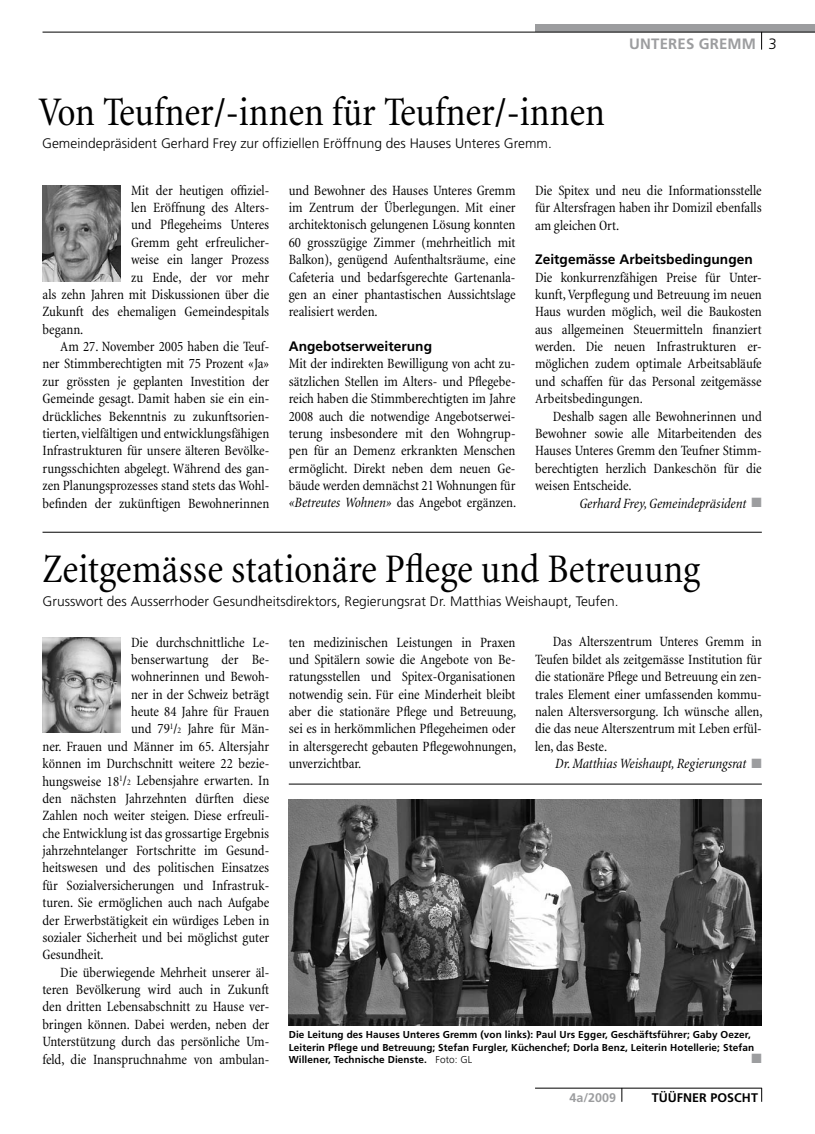
<style>
.page{position:relative;width:815px;height:1134px;background:#fff}
.page>*{position:absolute;margin:0;border:0;box-sizing:border-box;transform-origin:0 0}
.t1{font:condensed 41.25px "Minion";color:#000}
.t2{font:700 15px "Frutiger";letter-spacing:.01em;color:#9c9d9f}
.t3{font:condensed 14.38px/17.4px "Minion";letter-spacing:-.005em;color:#000;text-align:justify}
.t4{font:italic condensed 14.38px "Minion";letter-spacing:-.005em;color:#000}
.t5{font:300 13.75px "Frutiger";color:#000}
.t6{font:700 13.75px "Frutiger";color:#000}
.t7{font:13.5px "Zapf Dingbats ITC";color:#9c9d9f}
.t8{font:700 12.5px "Frutiger";letter-spacing:.005em;color:#000}
.t9{font:700 12.5px "Frutiger";letter-spacing:.005em;color:#9c9d9f}
.t10{font:700 10px/12.5px "Frutiger";letter-spacing:.01em;color:#000}
.s1{font-weight:300;color:#000}
.s2{font-style:italic}
.s3{color:#9c9d9f}
.s4{font-size:8.62px}
.s5{font-weight:300}
</style>
<div class="page">
<div style="left:535px;top:25px;width:280px;height:7px;background:#9c9d9f"></div>
<hr style="left:43px;top:32px;width:772px;height:1px;background:#000">
<svg style="left:761px;top:33px;width:1px;height:17px"></svg>
<hr style="left:535px;top:1088px;width:227px;height:1px;background:#000">
<svg style="left:761px;top:1088px;width:1px;height:14px"></svg>
<svg style="left:622px;top:1088px;width:1px;height:14px"></svg>
<hr style="left:43px;top:532px;width:719px;height:1px;background:#000">
<hr style="left:289px;top:784px;width:473px;height:1px;background:#000">
<img style="left:43px;top:185px;width:77px;height:96px">
<img style="left:43px;top:637px;width:77px;height:96px">
<img style="left:289px;top:799px;width:473px;height:226px">
<h1 class="t1" style="left:38px;top:90px;width:568px">Von Teufner/-innen für Teufner/-innen</h1>
<p class="t5" style="left:42px;top:136px;width:511px">Gemeindepräsident Gerhard Frey zur offiziellen Eröffnung des Hauses Unteres Gremm.</p>
<p class="t2" style="left:629px;top:35px;width:149px">UNTERES GREMM <span class="s1">3</span></p>
<p class="t3" style="left:131px;top:182px;width:140px">Mit der heutigen offiziel-</p>
<p class="t3" style="left:131px;top:199px;width:140px">len Eröffnung des Alters-</p>
<p class="t3" style="left:131px;top:217px;width:140px">und Pflegeheims Unteres</p>
<p class="t3" style="left:131px;top:234px;width:140px">Gremm geht erfreulicher-</p>
<p class="t3" style="left:131px;top:251px;width:140px">weise ein langer Prozess</p>
<p class="t3" style="left:131px;top:269px;width:140px">zu Ende, der vor mehr</p>
<p class="t3" style="left:43px;top:286px;width:228px">als zehn Jahren mit Diskussionen über die</p>
<p class="t3" style="left:43px;top:303px;width:228px">Zukunft des ehemaligen Gemeindespitals</p>
<p class="t3" style="left:43px;top:321px;width:42px">begann.</p>
<p class="t3" style="left:60px;top:338px;width:210px">Am 27. November 2005 haben die Teuf-</p>
<p class="t3" style="left:43px;top:356px;width:228px">ner Stimmberechtigten mit 75 Prozent «Ja»</p>
<p class="t3" style="left:43px;top:373px;width:228px">zur grössten je geplanten Investition der</p>
<p class="t3" style="left:43px;top:390px;width:228px">Gemeinde gesagt. Damit haben sie ein ein-</p>
<p class="t3" style="left:43px;top:408px;width:228px">drückliches Bekenntnis zu zukunftsorien-</p>
<p class="t3" style="left:43px;top:425px;width:228px">tierten, vielfältigen und entwicklungsfähigen</p>
<p class="t3" style="left:43px;top:442px;width:228px">Infrastrukturen für unsere älteren Bevölke-</p>
<p class="t3" style="left:43px;top:460px;width:228px">rungsschichten abgelegt. Während des gan-</p>
<p class="t3" style="left:43px;top:477px;width:228px">zen Planungsprozesses stand stets das Wohl-</p>
<p class="t3" style="left:43px;top:495px;width:228px">befinden der zukünftigen Bewohnerinnen</p>
<p class="t3" style="left:289px;top:182px;width:228px">und Bewohner des Hauses Unteres Gremm im Zentrum der Überlegungen. Mit einer architektonisch gelungenen Lösung konnten 60 grosszügige Zimmer (mehrheitlich mit Balkon), genügend Aufenthaltsräume, eine Cafeteria und bedarfsgerechte Gartenanla&shy;gen an einer phantastischen Aussichtslage realisiert werden.</p>
<p class="t6" style="left:289px;top:338px;width:145px">Angebotserweiterung</p>
<p class="t3" style="left:289px;top:356px;width:229px">Mit der indirekten Bewilligung von acht zu&shy;sätzlichen Stellen im Alters- und Pflegebe&shy;reich haben die Stimmberechtigten im Jahre 2008 auch die notwendige Angebotserwei&shy;terung insbesondere mit den Wohngrup&shy;pen für an Demenz erkrankten Menschen ermöglicht. Direkt neben dem neuen Ge&shy;bäude werden demnächst 21 Wohnungen für <span class="s2">«Betreutes Wohnen»</span> das Angebot ergänzen.</p>
<p class="t3" style="left:535px;top:182px;width:228px">Die Spitex und neu die Informationsstelle für Altersfragen haben ihr Domizil ebenfalls am gleichen Ort.</p>
<p class="t6" style="left:535px;top:251px;width:219px">Zeitgemässe Arbeitsbedingungen</p>
<p class="t3" style="left:535px;top:269px;width:228px">Die konkurrenzfähigen Preise für Unter&shy;kunft, Verpflegung und Betreuung im neuen Haus wurden möglich, weil die Baukosten aus allgemeinen Steuermitteln finanziert werden. Die neuen Infrastrukturen er&shy;möglichen zudem optimale Arbeitsabläufe und schaffen für das Personal zeitgemässe Arbeitsbedingungen.</p>
<p class="t3" style="left:535px;top:408px;width:228px;text-indent:18px">Deshalb sagen alle Bewohnerinnen und Bewohner sowie alle Mitarbeitenden des Hauses Unteres Gremm den Teufner Stimm&shy;berechtigten herzlich Dankeschön für die weisen Entscheide.</p>
<p class="t4" style="left:579px;top:495px;width:184px">Gerhard Frey, Gemeindepräsident <span class="s3">■</span></p>
<h1 class="t1" style="left:43px;top:548px;width:659px">Zeitgemässe stationäre Pflege und Betreuung</h1>
<p class="t5" style="left:43px;top:593px;width:578px">Grusswort des Ausserrhoder Gesundheitsdirektors, Regierungsrat Dr. Matthias Weishaupt, Teufen.</p>
<p class="t3" style="left:131px;top:634px;width:140px">Die durchschnittliche Le-</p>
<p class="t3" style="left:131px;top:651px;width:140px">benserwartung der Be-</p>
<p class="t3" style="left:131px;top:668px;width:140px">wohnerinnen und Bewoh-</p>
<p class="t3" style="left:131px;top:686px;width:140px">ner in der Schweiz beträgt</p>
<p class="t3" style="left:131px;top:703px;width:140px">heute 84 Jahre für Frauen</p>
<p class="t3" style="left:131px;top:720px;width:140px">und 79<sup>1</sup>/<span class="s4">2</span> Jahre für Män-</p>
<p class="t3" style="left:43px;top:738px;width:228px">ner. Frauen und Männer im 65. Altersjahr</p>
<p class="t3" style="left:43px;top:755px;width:228px">können im Durchschnitt weitere 22 bezie-</p>
<p class="t3" style="left:43px;top:773px;width:228px">hungsweise 18<sup>1</sup>/<span class="s4">2</span> Lebensjahre erwarten. In</p>
<p class="t3" style="left:43px;top:790px;width:228px">den nächsten Jahrzehnten dürften diese</p>
<p class="t3" style="left:43px;top:807px;width:228px">Zahlen noch weiter steigen. Diese erfreuli-</p>
<p class="t3" style="left:43px;top:825px;width:228px">che Entwicklung ist das grossartige Ergebnis</p>
<p class="t3" style="left:43px;top:842px;width:228px">jahrzehntelanger Fortschritte im Gesund-</p>
<p class="t3" style="left:43px;top:859px;width:228px">heitswesen und des politischen Einsatzes</p>
<p class="t3" style="left:43px;top:877px;width:228px">für Sozialversicherungen und Infrastruk-</p>
<p class="t3" style="left:43px;top:894px;width:228px">turen. Sie ermöglichen auch nach Aufgabe</p>
<p class="t3" style="left:43px;top:912px;width:228px">der Erwerbstätigkeit ein würdiges Leben in</p>
<p class="t3" style="left:43px;top:929px;width:228px">sozialer Sicherheit und bei möglichst guter</p>
<p class="t3" style="left:43px;top:946px;width:63px">Gesundheit.</p>
<p class="t3" style="left:60px;top:964px;width:211px">Die überwiegende Mehrheit unserer äl-</p>
<p class="t3" style="left:43px;top:981px;width:228px">teren Bevölkerung wird auch in Zukunft</p>
<p class="t3" style="left:43px;top:998px;width:228px">den dritten Lebensabschnitt zu Hause ver-</p>
<p class="t3" style="left:43px;top:1016px;width:228px">bringen können. Dabei werden, neben der</p>
<p class="t3" style="left:43px;top:1033px;width:228px">Unterstützung durch das persönliche Um-</p>
<p class="t3" style="left:43px;top:1051px;width:228px">feld, die Inanspruchnahme von ambulan-</p>
<p class="t3" style="left:289px;top:634px;width:229px">ten medizinischen Leistungen in Praxen und Spitälern sowie die Angebote von Be&shy;ratungsstellen und Spitex-Organisationen notwendig sein. Für eine Minderheit bleibt aber die stationäre Pflege und Betreuung, sei es in herkömmlichen Pflegeheimen oder in altersgerecht gebauten Pflegewohnungen, unverzichtbar.</p>
<p class="t3" style="left:535px;top:634px;width:229px;text-indent:18px">Das Alterszentrum Unteres Gremm in Teufen bildet als zeitgemässe Institution für die stationäre Pflege und Betreuung ein zen&shy;trales Element einer umfassenden kommu&shy;nalen Altersversorgung. Ich wünsche allen, die das neue Alterszentrum mit Leben erfül&shy;len, das Beste.</p>
<p class="t4" style="left:555px;top:756px;width:208px">Dr. Matthias Weishaupt, Regierungsrat <span class="s3">■</span></p>
<p class="t10" style="left:289px;top:1029px;width:467px">Die Leitung des Hauses Unteres Gremm (von links): Paul Urs Egger, Geschäftsführer; Gaby Oezer,<br>Leiterin Pflege und Betreuung; Stefan Furgler, Küchenchef; Dorla Benz, Leiterin Hotellerie; Stefan<br>Willener, Technische Dienste. <span class="s5">Foto: GL</span></p>
<p class="t7" style="left:752px;top:1052px;width:12px">■</p>
<p class="t9" style="left:569px;top:1090px;width:48px">4a/2009</p>
<p class="t8" style="left:652px;top:1090px;width:108px">TÜÜFNER POSCHT</p>
</div>
